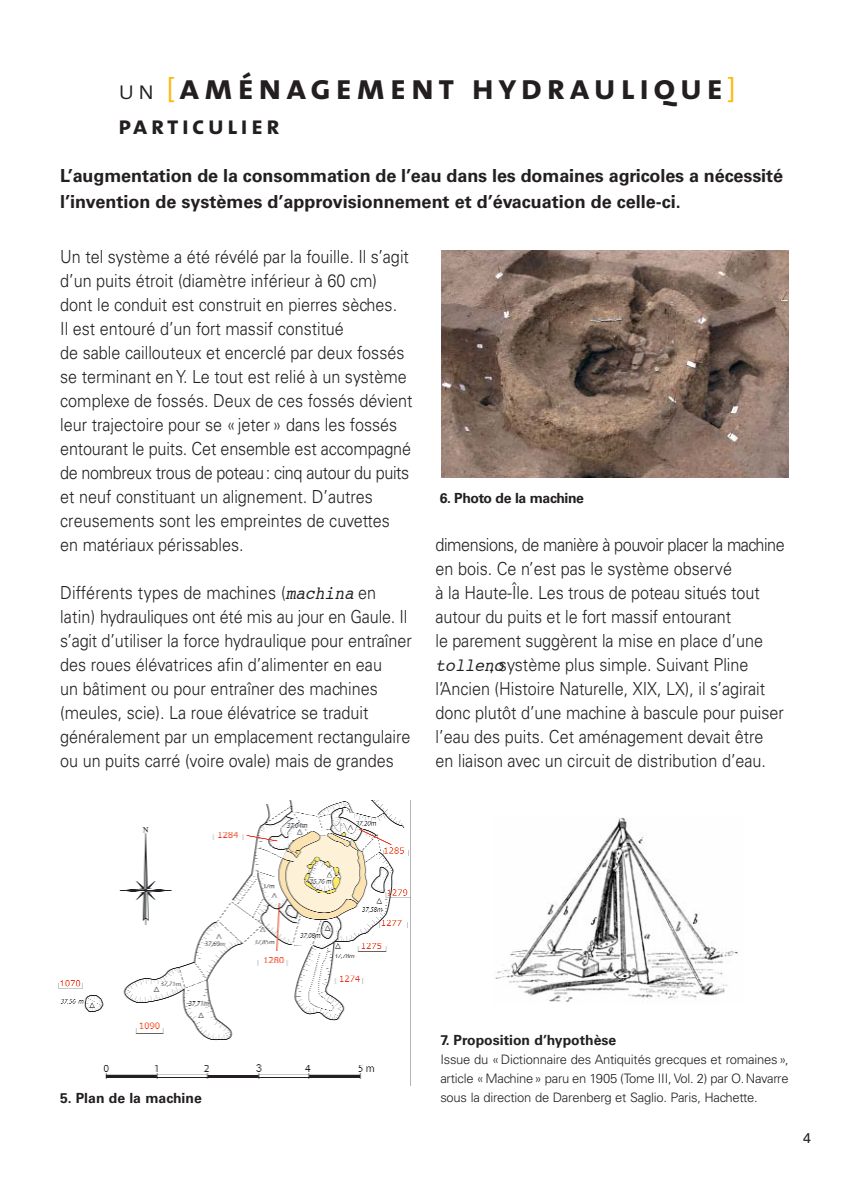
<style>
.page{position:relative;width:850px;height:1190px;background:#fff}
.page>*{position:absolute;margin:0;border:0;box-sizing:border-box;transform-origin:0 0}
.t1{font:36px "The Sans Bold Caps";letter-spacing:.12em;color:#231f20}
.t2{font:26px "The Sans Bold Caps";letter-spacing:.12em;color:#231f20}
.t3{font:300 18px/24px "Univers";color:#231f20;scale:.9 1}
.t4{font:700 18px/26px "Univers";letter-spacing:-.005em;color:#231f20}
.t5{font:700 14px "Univers";color:#231f20}
.t6{font:700 14px "Univers";letter-spacing:-.03em;color:#231f20}
.t7{font:14px "Univers";color:#231f20}
.t8{font:300 13px/19px "Univers";letter-spacing:-.015em;color:#231f20;text-align:justify}
.s1{font-family:"The Sans Light Caps";font-size:26px}
.s2{font-family:"The Sans";font-size:26px;color:#fdb813}
.s3{font-family:"Courier";font-weight:400;font-style:italic}
</style>
<div class="page">
<img style="left:58px;top:801px;width:353px;height:285px">
<img style="left:441px;top:251px;width:347px;height:227px">
<img style="left:495px;top:818px;width:244px;height:184px">
<h1 class="t1" style="left:118px;top:66px;width:619px"><span class="s1">un</span> <span class="s2">[</span>aménagement hydraulique<span class="s2">]</span></h1>
<h2 class="t2" style="left:118px;top:110px;width:163px">particulier</h2>
<p class="t4" style="left:60px;top:164px;width:724px">L’augmentation de la consommation de l’eau dans les domaines agricoles a nécessité l’invention de systèmes d’approvisionnement et d’évacuation de celle-ci.</p>
<p class="t3" style="left:60px;top:246px;width:393px">Un tel système a été révélé par la fouille. Il s’agit d’un puits étroit (diamètre inférieur à 60 cm) dont le conduit est construit en pierres sèches.<br>Il est entouré d’un fort massif constitué<br>de sable caillouteux et encerclé par deux fossés se terminant en Y. Le tout est relié à un système complexe de fossés. Deux de ces fossés dévient leur trajectoire pour se «jeter» dans les fossés entourant le puits. Cet ensemble est accompagné de nombreux trous de poteau: cinq autour du puits et neuf constituant un alignement. D’autres creusements sont les empreintes de cuvettes<br>en matériaux périssables.</p>
<p class="t3" style="left:60px;top:582px;width:392px">Différents types de machines (<span class="s3">machina</span>en latin) hydrauliques ont été mis au jour en Gaule. Il s’agit d’utiliser la force hydraulique pour entraîner des roues élévatrices afin d’alimenter en eau<br>un bâtiment ou pour entraîner des machines (meules, scie). La roue élévatrice se traduit généralement par un emplacement rectangulaire ou un puits carré (voire ovale) mais de grandes</p>
<p class="t6" style="left:440px;top:493px;width:146px">6. Photo de la machine</p>
<p class="t3" style="left:436px;top:534px;width:389px">dimensions, de manière à pouvoir placer la machine en bois. Ce n’est pas le système observé<br>à la Haute-Île. Les trous de poteau situés tout autour du puits et le fort massif entourant<br>le parement suggèrent la mise en place d’une <span class="s3">tolleno</span>, système plus simple. Suivant Pline l’Ancien (Histoire Naturelle, XIX, LX), il s’agirait donc plutôt d’une machine à bascule pour puiser l’eau des puits. Cet aménagement devait être en liaison avec un circuit de distribution d’eau.</p>
<p class="t5" style="left:60px;top:1093px;width:143px">5. Plan de la machine</p>
<p class="t5" style="left:440px;top:1035px;width:177px">7. Proposition d’hypothèse</p>
<p class="t8" style="left:440px;top:1051px;width:350px">Issue du «Dictionnaire des Antiquités grecques et romaines», article «Machine» paru en 1905 (Tome III, Vol. 2) par O.Navarre sous la direction de Darenberg et Saglio. Paris, Hachette.</p>
<p class="t7" style="left:803px;top:1133px;width:9px">4</p>
</div>
